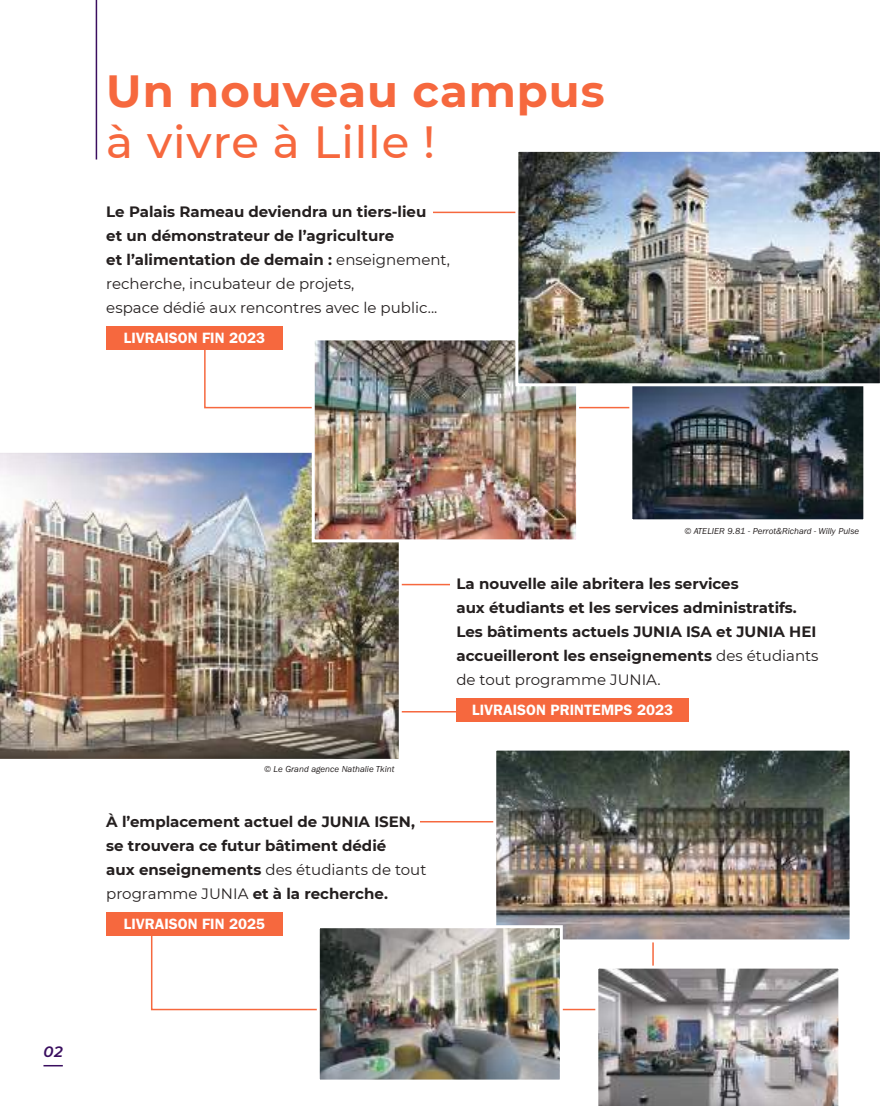
<style>
.page{position:relative;width:893px;height:1106px;background:#fff}
.page>*{position:absolute;margin:0;border:0;box-sizing:border-box;transform-origin:0 0}
.t1{font:700 45px "Montserrat";letter-spacing:.02em;color:#f6683e}
.t2{font:500 45px "Montserrat";letter-spacing:.02em;color:#f6683e}
.t3{font:700 15px/24px "Montserrat";color:#241f1f}
.t4{font:600 15px "ITC Franklin Gothic Std";color:#fff}
.t5{font:italic 600 15px "Montserrat";color:#3a0e5f}
.t6{font:italic 9px "ITC Franklin Gothic Std";color:#241f1f}
.s1{font-weight:400}
</style>
<div class="page">
<img style="left:595px;top:965px;width:244px;height:141px">
<img style="left:0;top:452px;width:402px;height:307px">
<img style="left:633px;top:386px;width:229px;height:132px">
<div style="left:629px;top:368px;width:237px;height:154px;border:3px solid #fff"></div>
<img style="left:316px;top:341px;width:259px;height:197px">
<div style="left:312px;top:337px;width:267px;height:205px;border:3px solid #fff"></div>
<img style="left:497px;top:751px;width:352px;height:187px">
<div style="left:493px;top:747px;width:360px;height:195px;border:3px solid #fff"></div>
<hr style="left:96px;top:0;width:1px;height:159px;background:#3a0e5f">
<img style="left:519px;top:153px;width:360px;height:229px">
<div style="left:515px;top:149px;width:368px;height:237px;border:3px solid #fff"></div>
<div style="left:106px;top:326px;width:177px;height:23px;background:#f6683e"></div>
<div style="left:456px;top:698px;width:233px;height:23px;background:#f6683e"></div>
<img style="left:321px;top:929px;width:238px;height:149px">
<div style="left:317px;top:925px;width:246px;height:157px;border:3px solid #fff"></div>
<div style="left:106px;top:912px;width:177px;height:23px;background:#f6683e"></div>
<svg style="left:43px;top:1065px;width:20px;height:1px"></svg>
<h1 class="t1" style="left:106px;top:59px;width:500px">Un nouveau campus</h1>
<h1 class="t2" style="left:106px;top:111px;width:330px">à vivre à Lille !</h1>
<p class="t3" style="left:106px;top:198px;width:345px">Le Palais Rameau deviendra un tiers-lieu<br>et un démonstrateur de l’agriculture<br>et l’alimentation de demain : <span class="s1">enseignement, recherche, incubateur de projets,<br>espace dédié aux rencontres avec le public...</span></p>
<p class="t4" style="left:124px;top:329px;width:143px">LIVRAISON FIN 2023</p>
<p class="t6" style="left:264px;top:764px;width:132px">© Le Grand agence Nathalie Tkint</p>
<p class="t3" style="left:106px;top:809px;width:322px">À l’emplacement actuel de JUNIA ISEN, se trouvera ce futur bâtiment dédié<br>aux enseignements <span class="s1">des étudiants de tout programme JUNIA</span> et à la recherche.</p>
<p class="t4" style="left:124px;top:915px;width:143px">LIVRAISON FIN 2025</p>
<p class="t6" style="left:685px;top:525px;width:176px">© ATELIER 9.81 - Perrot&amp;Richard - Willy Pulse</p>
<p class="t3" style="left:456px;top:570px;width:364px">La nouvelle aile abritera les services<br>aux étudiants et les services administratifs.<br>Les bâtiments actuels JUNIA ISA et JUNIA HEI accueilleront les enseignements <span class="s1">des étudiants de tout programme JUNIA.</span></p>
<p class="t4" style="left:472px;top:701px;width:202px">LIVRAISON PRINTEMPS 2023</p>
<p class="t5" style="left:43px;top:1040px;width:21px">02</p>
</div>
